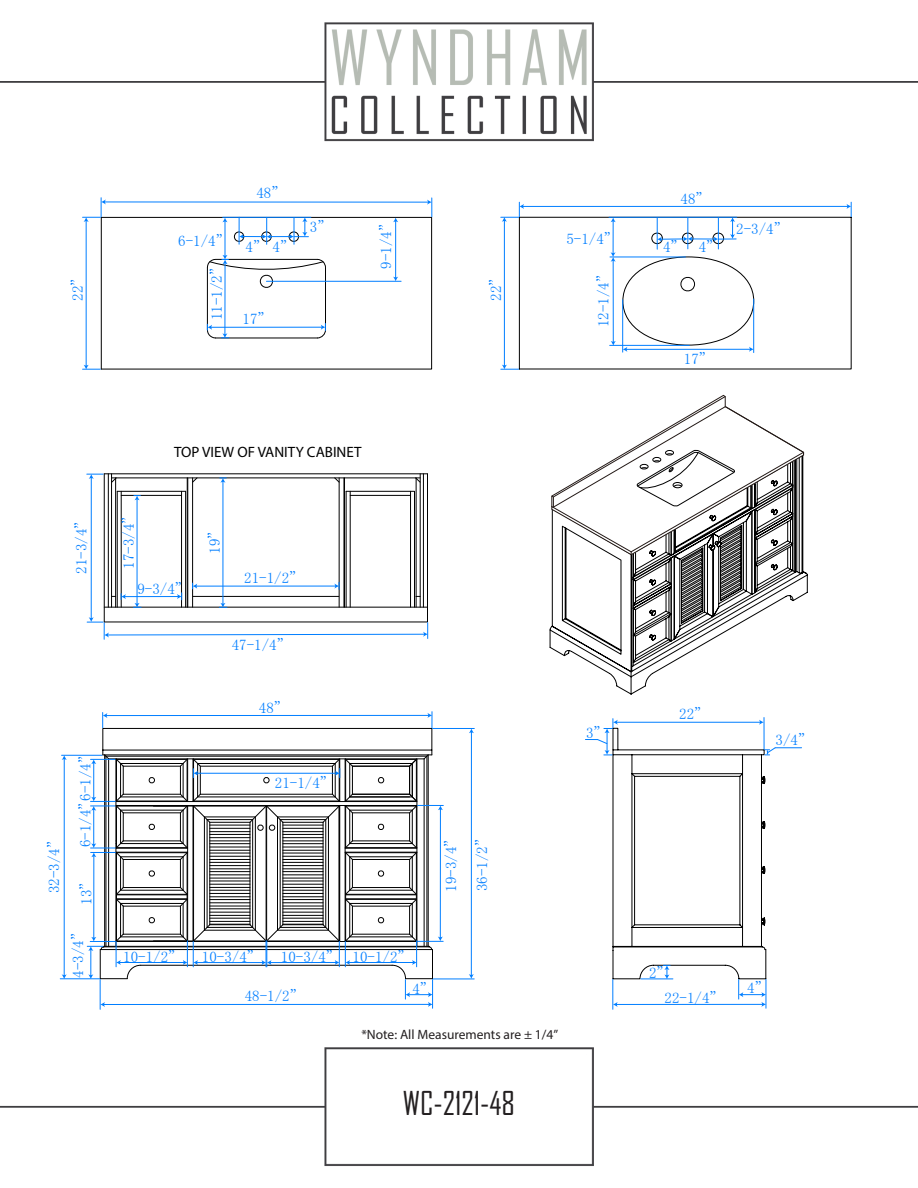
<style>
.page{position:relative;width:918px;height:1188px;background:#fff}
.page>*{position:absolute;margin:0;border:0;box-sizing:border-box;transform-origin:0 0}
.t1{font:31.5px "Agency FB";color:#231f20}
.t2{font:15px/31px "MS P Mincho";color:#007eff}
.t3{font:15px "Myriad Pro";color:#000}
.t4{font:13.5px "Myriad Pro";color:#231f20}
</style>
<div class="page">
<img style="left:0;top:22px;width:918px;height:1144px">
<svg style="left:549px;top:409px;width:259px;height:286px"></svg>
<svg style="left:571px;top:556px;width:223px;height:108px"></svg>
<svg style="left:101px;top:218px;width:331px;height:152px"></svg>
<hr style="left:101px;top:217px;width:331px;height:1px;background:#000">
<svg style="left:104px;top:474px;width:324px;height:143px"></svg>
<hr style="left:112px;top:478px;width:308px;height:1px;background:#000">
<hr style="left:104px;top:473px;width:324px;height:1px;background:#000">
<hr style="left:416px;top:478px;width:1px;height:118px;background:#000">
<svg style="left:102px;top:728px;width:331px;height:26px"></svg>
<svg style="left:415px;top:477px;width:6px;height:6px"></svg>
<svg style="left:334px;top:477px;width:6px;height:6px"></svg>
<svg style="left:111px;top:477px;width:6px;height:6px"></svg>
<svg style="left:192px;top:477px;width:6px;height:6px"></svg>
<hr style="left:193px;top:596px;width:146px;height:1px;background:#000">
<svg style="left:551px;top:395px;width:254px;height:161px"></svg>
<svg style="left:519px;top:217px;width:333px;height:153px"></svg>
<svg style="left:680px;top:275px;width:15px;height:18px"></svg>
<hr style="left:395px;top:221px;width:1px;height:57px;background:#007eff">
<svg style="left:393px;top:277px;width:5px;height:4px"></svg>
<svg style="left:393px;top:218px;width:5px;height:4px"></svg>
<hr style="left:764px;top:718px;width:1px;height:31px;background:#007eff">
<hr style="left:60px;top:979px;width:40px;height:1px;background:#007eff">
<hr style="left:64px;top:759px;width:1px;height:217px;background:#007eff">
<svg style="left:62px;top:974px;width:5px;height:5px"></svg>
<svg style="left:62px;top:756px;width:5px;height:4px"></svg>
<hr style="left:62px;top:755px;width:40px;height:1px;background:#007eff">
<hr style="left:433px;top:979px;width:41px;height:1px;background:#007eff">
<hr style="left:433px;top:728px;width:41px;height:1px;background:#007eff">
<hr style="left:471px;top:732px;width:1px;height:244px;background:#007eff">
<svg style="left:469px;top:974px;width:5px;height:5px"></svg>
<svg style="left:469px;top:729px;width:5px;height:4px"></svg>
<hr style="left:91px;top:477px;width:1px;height:142px;background:#007eff">
<svg style="left:87px;top:474px;width:16px;height:5px"></svg>
<hr style="left:86px;top:221px;width:1px;height:145px;background:#007eff">
<svg style="left:83px;top:365px;width:17px;height:5px"></svg>
<hr style="left:104px;top:202px;width:325px;height:1px;background:#007eff">
<svg style="left:83px;top:198px;width:23px;height:24px"></svg>
<svg style="left:427px;top:198px;width:6px;height:19px"></svg>
<hr style="left:106px;top:715px;width:323px;height:1px;background:#007eff">
<svg style="left:102px;top:713px;width:5px;height:15px"></svg>
<svg style="left:428px;top:712px;width:5px;height:16px"></svg>
<hr style="left:613px;top:979px;width:1px;height:30px;background:#007eff">
<svg style="left:87px;top:754px;width:356px;height:255px"></svg>
<svg style="left:87px;top:617px;width:341px;height:22px"></svg>
<svg style="left:234px;top:218px;width:74px;height:26px"></svg>
<hr style="left:266px;top:281px;width:135px;height:1px;background:#007eff">
<hr style="left:223px;top:217px;width:88px;height:1px;background:#007eff">
<hr style="left:225px;top:221px;width:1px;height:35px;background:#007eff">
<svg style="left:207px;top:255px;width:119px;height:84px"></svg>
<svg style="left:222px;top:218px;width:6px;height:4px"></svg>
<hr style="left:124px;top:596px;width:54px;height:1px;background:#007eff">
<svg style="left:111px;top:594px;width:15px;height:14px"></svg>
<svg style="left:177px;top:593px;width:5px;height:7px"></svg>
<hr style="left:137px;top:499px;width:1px;height:105px;background:#007eff">
<svg style="left:133px;top:603px;width:8px;height:5px"></svg>
<svg style="left:134px;top:495px;width:6px;height:5px"></svg>
<hr style="left:196px;top:586px;width:140px;height:1px;background:#007eff">
<svg style="left:192px;top:583px;width:5px;height:6px"></svg>
<svg style="left:334px;top:491px;width:86px;height:117px"></svg>
<hr style="left:223px;top:481px;width:1px;height:123px;background:#007eff">
<svg style="left:219px;top:603px;width:8px;height:5px"></svg>
<svg style="left:220px;top:478px;width:6px;height:5px"></svg>
<svg style="left:585px;top:719px;width:217px;height:289px"></svg>
<hr style="left:622px;top:300px;width:1px;height:52px;background:#007eff">
<hr style="left:753px;top:299px;width:1px;height:54px;background:#007eff">
<hr style="left:626px;top:349px;width:124px;height:1px;background:#007eff">
<svg style="left:623px;top:347px;width:4px;height:5px"></svg>
<svg style="left:749px;top:347px;width:5px;height:5px"></svg>
<hr style="left:504px;top:220px;width:1px;height:146px;background:#007eff">
<svg style="left:501px;top:365px;width:18px;height:5px"></svg>
<hr style="left:657px;top:218px;width:1px;height:31px;background:#007eff">
<hr style="left:688px;top:218px;width:1px;height:31px;background:#007eff">
<hr style="left:718px;top:218px;width:1px;height:31px;background:#007eff">
<hr style="left:523px;top:206px;width:325px;height:1px;background:#007eff">
<svg style="left:501px;top:202px;width:23px;height:20px"></svg>
<svg style="left:847px;top:202px;width:5px;height:15px"></svg>
<svg style="left:651px;top:218px;width:85px;height:28px"></svg>
<hr style="left:609px;top:217px;width:128px;height:1px;background:#007eff">
<hr style="left:610px;top:345px;width:79px;height:1px;background:#007eff">
<hr style="left:610px;top:257px;width:76px;height:1px;background:#007eff">
<hr style="left:613px;top:260px;width:1px;height:82px;background:#007eff">
<svg style="left:611px;top:341px;width:5px;height:5px"></svg>
<hr style="left:613px;top:221px;width:1px;height:33px;background:#007eff">
<svg style="left:611px;top:252px;width:5px;height:10px"></svg>
<svg style="left:611px;top:218px;width:5px;height:4px"></svg>
<p class="t2" style="left:62px;top:301px;width:24px;rotate:-90deg">22”</p>
<p class="t2" style="left:256px;top:177px;width:24px">48”</p>
<p class="t2" style="left:178px;top:225px;width:47px">6-1/4”</p>
<p class="t2" style="left:246px;top:231px;width:43px">4” 4”</p>
<p class="t2" style="left:201px;top:320px;width:54px;rotate:-90deg">11-1/2”</p>
<p class="t2" style="left:243px;top:303px;width:24px">17”</p>
<p class="t2" style="left:310px;top:211px;width:16px">3”</p>
<p class="t2" style="left:370px;top:269px;width:46px;rotate:-90deg">9-1/4”</p>
<p class="t2" style="left:480px;top:301px;width:24px;rotate:-90deg">22”</p>
<p class="t2" style="left:566px;top:223px;width:46px">5-1/4”</p>
<p class="t2" style="left:588px;top:327px;width:54px;rotate:-90deg">12-1/4”</p>
<p class="t2" style="left:66px;top:574px;width:54px;rotate:-90deg">21-3/4”</p>
<p class="t2" style="left:38px;top:893px;width:54px;rotate:-90deg">32-3/4”</p>
<p class="t2" style="left:70px;top:847px;width:93px;rotate:-90deg">6-1/4”6-1/4”</p>
<p class="t2" style="left:70px;top:905px;width:24px;rotate:-90deg">13”</p>
<p class="t2" style="left:62px;top:978px;width:46px;rotate:-90deg">4-3/4”</p>
<p class="t2" style="left:113px;top:569px;width:54px;rotate:-90deg">17-3/4”</p>
<p class="t3" style="left:174px;top:443px;width:189px">TOP VIEW OF VANITY CABINET</p>
<p class="t2" style="left:199px;top:554px;width:24px;rotate:-90deg">19”</p>
<p class="t2" style="left:137px;top:573px;width:46px">9-3/4”</p>
<p class="t2" style="left:244px;top:563px;width:54px">21-1/2”</p>
<p class="t2" style="left:232px;top:629px;width:54px">47-1/4”</p>
<p class="t2" style="left:259px;top:692px;width:24px">48”</p>
<p class="t2" style="left:275px;top:767px;width:54px">21-1/4”</p>
<p class="t2" style="left:435px;top:892px;width:54px;rotate:-90deg">19-3/4”<br>36-1/2”</p>
<p class="t2" style="left:123px;top:941px;width:54px">10-1/2”</p>
<p class="t2" style="left:202px;top:941px;width:54px">10-3/4”</p>
<p class="t2" style="left:281px;top:941px;width:54px">10-3/4”</p>
<p class="t2" style="left:353px;top:941px;width:54px">10-1/2”</p>
<p class="t2" style="left:245px;top:980px;width:54px">48-1/2”</p>
<p class="t2" style="left:412px;top:973px;width:16px">4”</p>
<p class="t4" style="left:361px;top:1026px;width:198px">*Note: All Measurements are ± 1/4”</p>
<h1 class="t1" style="left:403px;top:1084px;width:114px">WC-2121-48</h1>
<p class="t2" style="left:586px;top:717px;width:16px">3”</p>
<p class="t2" style="left:681px;top:183px;width:24px">48”</p>
<p class="t2" style="left:663px;top:231px;width:16px">4”</p>
<p class="t2" style="left:699px;top:231px;width:16px">4”</p>
<p class="t2" style="left:736px;top:213px;width:46px">2-3/4”</p>
<p class="t2" style="left:684px;top:343px;width:24px">17”</p>
<p class="t2" style="left:679px;top:698px;width:24px">22”</p>
<p class="t2" style="left:776px;top:724px;width:31px">3/4”</p>
<p class="t2" style="left:649px;top:957px;width:16px">2”</p>
<p class="t2" style="left:665px;top:982px;width:54px">22-1/4”</p>
<p class="t2" style="left:747px;top:972px;width:16px">4”</p>
</div>
